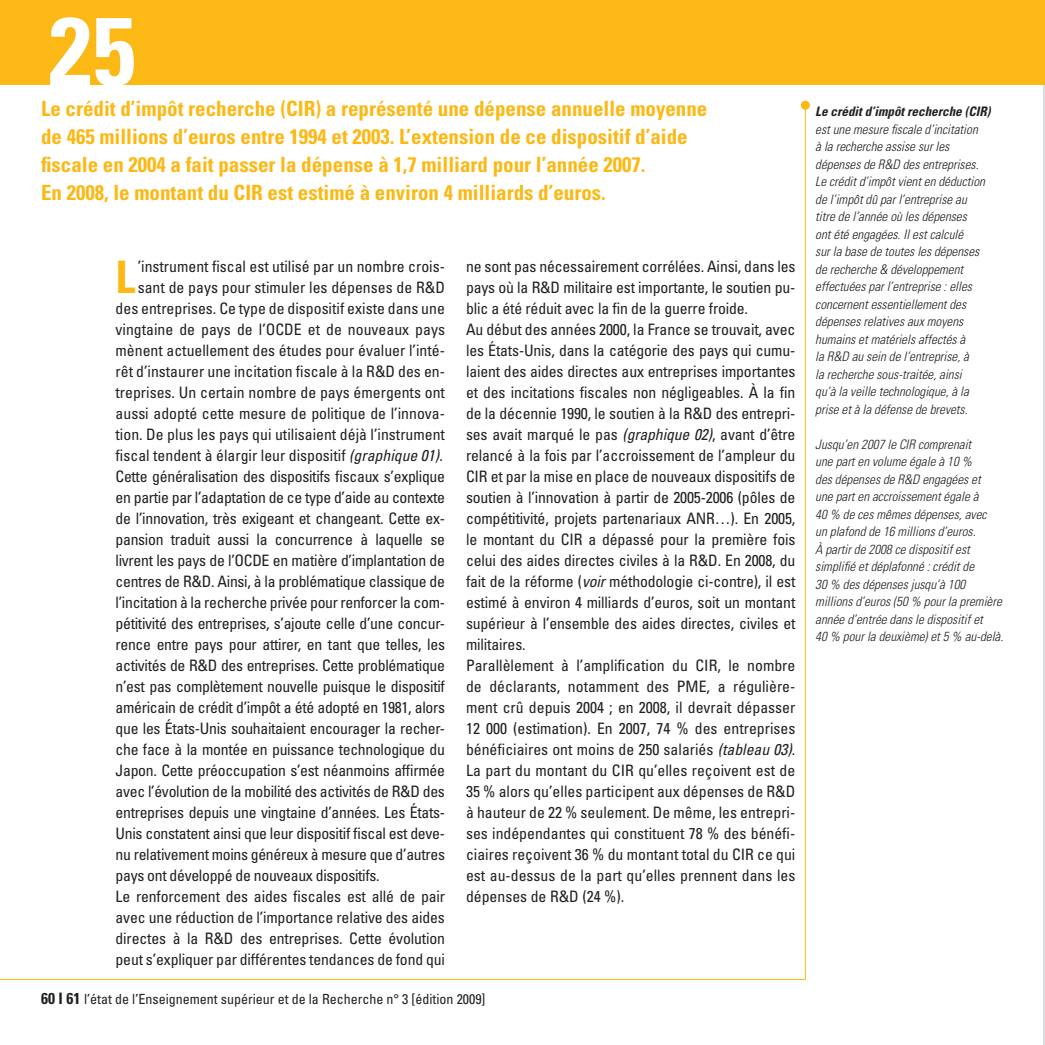
<style>
.page{position:relative;width:1045px;height:1045px;background:#fff}
.page>*{position:absolute;margin:0;border:0;box-sizing:border-box;transform-origin:0 0}
.t1{font:700 condensed 96.25px "Univers";color:#fff}
.t2{font:700 condensed 44.8px "Univers";color:#fcb814}
.t3{font:700 condensed 21px/28px "Univers";color:#fcb814}
.t4{font:condensed 15.75px/21px "Univers";letter-spacing:-.01em;color:#231f20}
.t5{font:condensed 14px "Univers";color:#231f20}
.t6{font:italic 300 condensed 13.12px/17.5px "Univers";color:#231f20}
.t7{font:italic 700 condensed 13.12px "Univers";color:#231f20}
.s1{font-style:italic}
.s2{font-weight:700;font-size:15.75px}
</style>
<div class="page">
<hr style="left:0;top:979px;width:805px;height:1px;background:#fcb814">
<hr style="left:805px;top:105px;width:1px;height:874px;background:#fcb814">
<div style="left:801px;top:101px;width:9px;height:9px;background:#fcb814;border-radius:50%"></div>
<hr style="left:1043px;top:76px;width:2px;height:969px;background:#dcdddf">
<div style="left:0;top:0;width:1045px;height:85px;background:#fcb814"></div>
<h1 class="t1" style="left:49px;top:-8px;width:88px">25</h1>
<p class="t3" style="left:41px;top:95px;width:668px">Le crédit d’impôt recherche (CIR) a représenté une dépense annuelle moyenne de 465 millions d’euros entre 1994 et 2003. L’extension de ce dispositif d’aide fiscale en 2004 a fait passer la dépense à 1,7 milliard pour l’année 2007.<br>En 2008, le montant du CIR est estimé à environ 4 milliards d’euros.</p>
<p class="t7" style="left:815px;top:103px;width:176px">Le crédit d’impôt recherche (CIR)</p>
<p class="t6" style="left:815px;top:120px;width:171px">est une mesure fiscale d’incitation à la recherche assise sur les dépenses de R&amp;D des entreprises.<br>Le crédit d’impôt vient en déduction de l’impôt dû par l’entreprise au titre de l’année où les dépenses ont été engagées. Il est calculé<br>sur la base de toutes les dépenses de recherche &amp; développement effectuées par l’entreprise : elles concernent essentiellement des dépenses relatives aux moyens humains et matériels affectés à<br>la R&amp;D au sein de l’entreprise, à<br>la recherche sous-traitée, ainsi qu’à la veille technologique, à la prise et à la défense de brevets.</p>
<p class="t6" style="left:815px;top:435px;width:190px">Jusqu’en 2007 le CIR comprenait<br>une part en volume égale à 10 %<br>des dépenses de R&amp;D engagées et<br>une part en accroissement égale à<br>40 % de ces mêmes dépenses, avec<br>un plafond de 16 millions d’euros.<br>À partir de 2008 ce dispositif est simplifié et déplafonné : crédit de<br>30 % des dépenses jusqu’à 100 millions d’euros (50 % pour la première année d’entrée dans le dispositif et<br>40 % pour la deuxième) et 5 % au-delà.</p>
<p class="t4" style="left:466px;top:255px;width:331px">ne sont pas nécessairement corrélées. Ainsi, dans les pays où la R&amp;D militaire est importante, le soutien pu&shy;blic a été réduit avec la fin de la guerre froide.<br>Au début des années 2000, la France se trouvait, avec les États-Unis, dans la catégorie des pays qui cumu&shy;laient des aides directes aux entreprises importantes et des incitations fiscales non négligeables. À la fin de la décennie 1990, le soutien à la R&amp;D des entrepri&shy;ses avait marqué le pas <span class="s1">(graphique 02)</span>, avant d’être relancé à la fois par l’accroissement de l’ampleur du CIR et par la mise en place de nouveaux dispositifs de soutien à l’innovation à partir de 2005-2006 (pôles de compétitivité, projets partenariaux ANR…). En 2005, le montant du CIR a dépassé pour la première fois celui des aides directes civiles à la R&amp;D. En 2008, du fait de la réforme (<span class="s1">voir</span> méthodologie ci-contre), il est estimé à environ 4 milliards d’euros, soit un montant supérieur à l’ensemble des aides directes, civiles et militaires.<br>Parallèlement à l’amplification du CIR, le nombre de déclarants, notamment des PME, a régulière&shy;ment crû depuis 2004 ; en 2008, il devrait dépasser 12 000 (estimation). En 2007, 74 % des entreprises bénéficiaires ont moins de 250 salariés <span class="s1">(tableau 03)</span>.<br>La part du montant du CIR qu’elles reçoivent est de 35 % alors qu’elles participent aux dépenses de R&amp;D à hauteur de 22 % seulement. De même, les entrepri&shy;ses indépendantes qui constituent 78 % des bénéfi&shy;ciaires reçoivent 36 % du montant total du CIR ce qui est au-dessus de la part qu’elles prennent dans les dépenses de R&amp;D (24 %).</p>
<h2 class="t2" style="left:116px;top:250px;width:21px">L</h2>
<p class="t4" style="left:138px;top:256px;width:309px">’instrument fiscal est utilisé par un nombre crois-</p>
<p class="t4" style="left:138px;top:277px;width:309px">sant de pays pour stimuler les dépenses de R&amp;D</p>
<p class="t4" style="left:116px;top:298px;width:331px">des entreprises. Ce type de dispositif existe dans une</p>
<p class="t4" style="left:116px;top:319px;width:331px">vingtaine de pays de l’OCDE et de nouveaux pays</p>
<p class="t4" style="left:116px;top:340px;width:331px">mènent actuellement des études pour évaluer l’inté-</p>
<p class="t4" style="left:116px;top:361px;width:331px">rêt d’instaurer une incitation fiscale à la R&amp;D des en-</p>
<p class="t4" style="left:116px;top:382px;width:331px">treprises. Un certain nombre de pays émergents ont</p>
<p class="t4" style="left:116px;top:403px;width:331px">aussi adopté cette mesure de politique de l’innova-</p>
<p class="t4" style="left:116px;top:424px;width:331px">tion. De plus les pays qui utilisaient déjà l’instrument</p>
<p class="t4" style="left:116px;top:445px;width:329px">fiscal tendent à élargir leur dispositif <span class="s1">(graphique 01)</span>.</p>
<p class="t4" style="left:116px;top:466px;width:331px">Cette généralisation des dispositifs fiscaux s’explique</p>
<p class="t4" style="left:116px;top:487px;width:331px">en partie par l’adaptation de ce type d’aide au contexte</p>
<p class="t4" style="left:116px;top:508px;width:331px">de l’innovation, très exigeant et changeant. Cette ex-</p>
<p class="t4" style="left:116px;top:529px;width:331px">pansion traduit aussi la concurrence à laquelle se</p>
<p class="t4" style="left:116px;top:550px;width:331px">livrent les pays de l’OCDE en matière d’implantation de</p>
<p class="t4" style="left:116px;top:571px;width:331px">centres de R&amp;D. Ainsi, à la problématique classique de</p>
<p class="t4" style="left:116px;top:592px;width:331px">l’incitation à la recherche privée pour renforcer la com-</p>
<p class="t4" style="left:116px;top:613px;width:331px">pétitivité des entreprises, s’ajoute celle d’une concur-</p>
<p class="t4" style="left:116px;top:634px;width:331px">rence entre pays pour attirer, en tant que telles, les</p>
<p class="t4" style="left:116px;top:655px;width:331px">activités de R&amp;D des entreprises. Cette problématique</p>
<p class="t4" style="left:116px;top:676px;width:331px">n’est pas complètement nouvelle puisque le dispositif</p>
<p class="t4" style="left:116px;top:697px;width:331px">américain de crédit d’impôt a été adopté en 1981, alors</p>
<p class="t4" style="left:116px;top:718px;width:331px">que les États-Unis souhaitaient encourager la recher-</p>
<p class="t4" style="left:116px;top:739px;width:331px">che face à la montée en puissance technologique du</p>
<p class="t4" style="left:116px;top:760px;width:331px">Japon. Cette préoccupation s’est néanmoins affirmée</p>
<p class="t4" style="left:116px;top:781px;width:331px">avec l’évolution de la mobilité des activités de R&amp;D des</p>
<p class="t4" style="left:116px;top:802px;width:331px">entreprises depuis une vingtaine d’années. Les États-</p>
<p class="t4" style="left:116px;top:823px;width:331px">Unis constatent ainsi que leur dispositif fiscal est deve-</p>
<p class="t4" style="left:116px;top:844px;width:331px">nu relativement moins généreux à mesure que d’autres</p>
<p class="t4" style="left:116px;top:865px;width:266px">pays ont développé de nouveaux dispositifs.</p>
<p class="t4" style="left:116px;top:885px;width:331px">Le renforcement des aides fiscales est allé de pair</p>
<p class="t4" style="left:116px;top:906px;width:331px">avec une réduction de l’importance relative des aides</p>
<p class="t4" style="left:116px;top:927px;width:331px">directes à la R&amp;D des entreprises. Cette évolution</p>
<p class="t4" style="left:116px;top:948px;width:331px">peut s’expliquer par différentes tendances de fond qui</p>
<p class="t5" style="left:41px;top:990px;width:446px"><span class="s2">60 I 61</span> l’état de l’Enseignement supérieur et de la Recherche n° 3 [édition 2009]</p>
</div>
